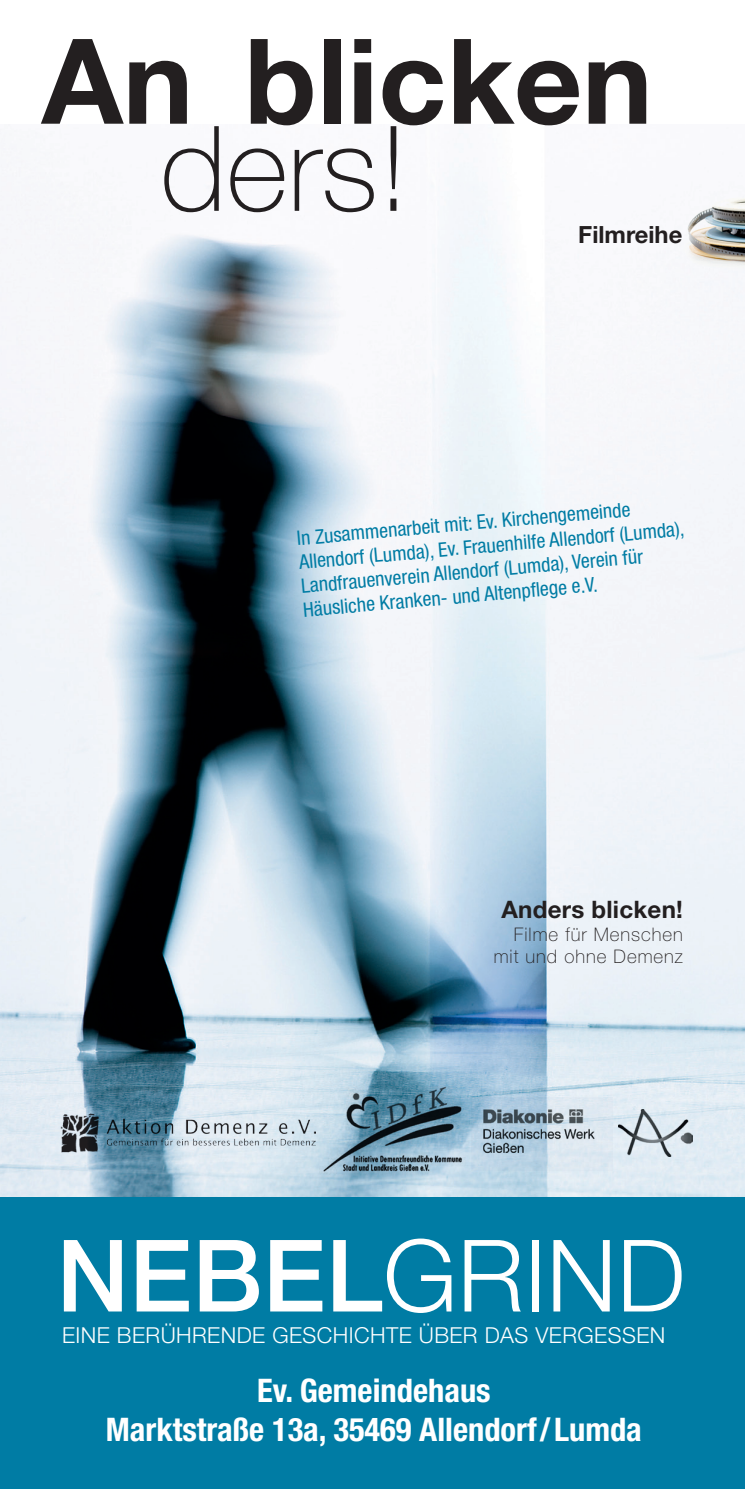
<style>
.page{position:relative;width:745px;height:1489px;background:#fff}
.page>*{position:absolute;margin:0;border:0;box-sizing:border-box;transform-origin:0 0}
.t1{font:700 118.5px "Helvetica Neue";color:#231f20}
.t2{font:100 118.5px "Helvetica Neue";color:#231f20}
.t3{font:500 100px "Helvetica Neue";color:#fff}
.t4{font:700 condensed 32.5px/39px "Helvetica Neue";color:#fff;text-align:center}
.t5{font:700 24px "Helvetica Neue";letter-spacing:.01em;color:#231f20}
.t6{font:700 23.75px "Helvetica Neue";color:#231f20}
.t7{font:300 22px "Helvetica Neue";letter-spacing:.02em;color:#fff}
.t8{font:condensed 20px/24px "Helvetica Neue";color:#007ca4}
.t9{font:100 18.75px/22.5px "Helvetica Neue";letter-spacing:.05em;color:#231f20;text-align:right}
.s1{font-weight:300}
</style>
<div class="page">
<div style="left:0;top:1196px;width:744px;height:292px;background:#007ca4"></div>
<img style="left:0;top:163px;width:744px;height:1033px">
<img style="left:669px;top:163px;width:75px;height:131px">
<img style="left:57px;top:1111px;width:258px;height:43px">
<img style="left:617px;top:1109px;width:75px;height:47px">
<img style="left:475px;top:1097px;width:136px;height:73px">
<img style="left:320px;top:1077px;width:155px;height:111px">
<h1 class="t1" style="left:42px;top:8px;width:612px">An blicken</h1>
<h1 class="t2" style="left:160px;top:101px;width:249px">ders!</h1>
<p class="t6" style="left:578px;top:219px;width:105px">Filmreihe</p>
<p class="t8" style="left:296px;top:526px;width:388px;rotate:-5deg">In Zusammenarbeit mit: Ev. Kirchengemeinde Allendorf (Lumda), Ev. Frauenhilfe Allendorf (Lumda), Landfrauenverein Allendorf (Lumda), Verein für Häusliche Kranken- und Altenpfl ege e.V.</p>
<p class="t5" style="left:501px;top:895px;width:183px">Anders blicken!</p>
<p class="t9" style="left:493px;top:922px;width:190px">Filme für Menschen mit und ohne Demenz</p>
<h2 class="t3" style="left:57px;top:1216px;width:629px">NEBEL<span class="s1">GRIND</span></h2>
<p class="t7" style="left:62px;top:1321px;width:604px">EINE BERÜHRENDE GESCHICHTE ÜBER DAS VERGESSEN</p>
<h3 class="t4" style="left:106px;top:1369px;width:537px">Ev. Gemeindehaus<br>Marktstraße 13a, 35469 Allendorf/Lumda</h3>
</div>
